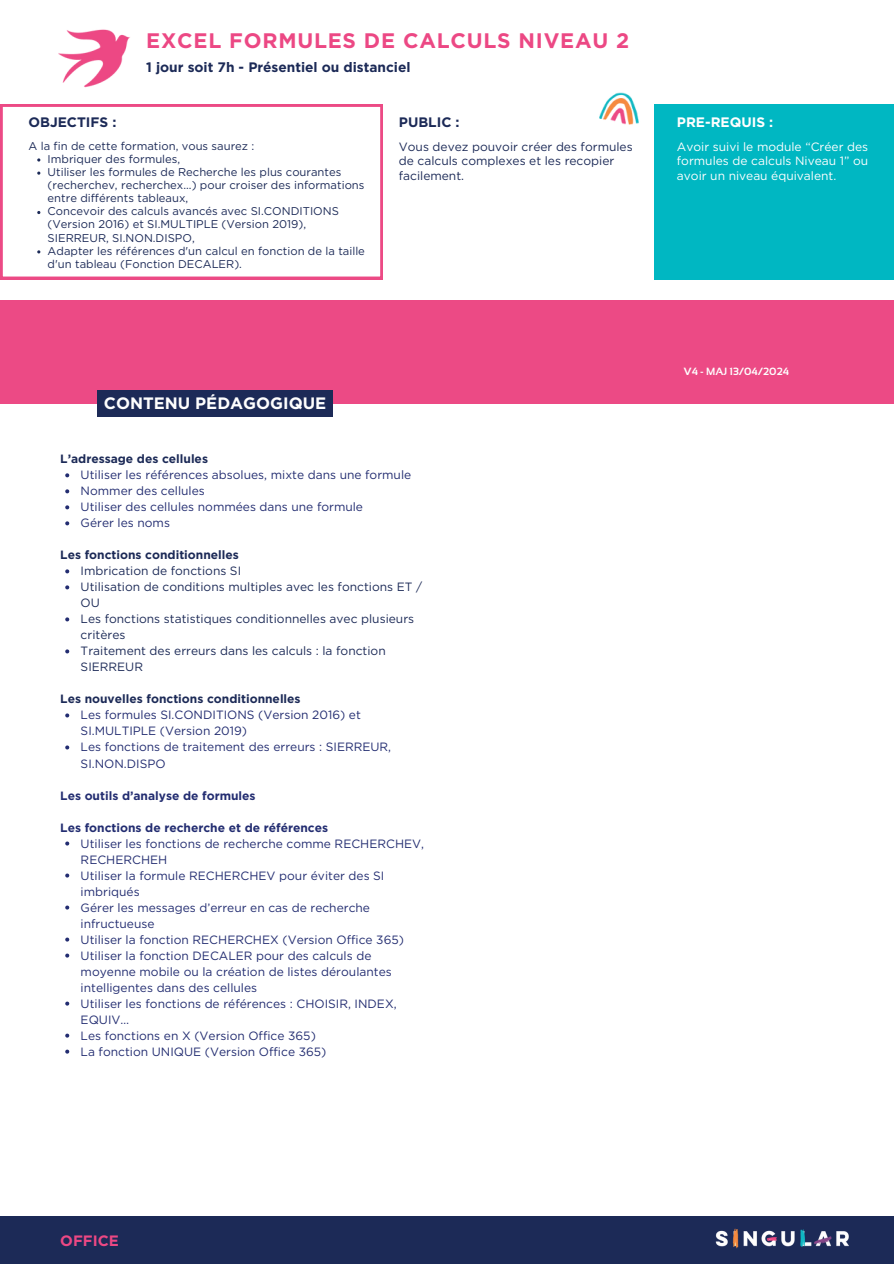
<style>
.page{position:relative;width:894px;height:1264px;background:#fff}
.page>*{position:absolute;margin:0;border:0;box-sizing:border-box;transform-origin:0 0}
.t1{font:700 21px "Gotham";letter-spacing:.035em;color:#ec4884}
.t2{font:700 16.5px "Gotham";color:#fefefe}
.t3{font:700 15px "Gotham";color:#ec4884}
.t4{font:700 13.65px "Gotham";color:#1c2a57}
.t5{font:700 13.65px "Gotham";color:#fff}
.t6{font:12px/16px "Gotham";color:#232d71}
.t7{font:12px/16px "Gotham";color:#1c2a57}
.t8{font:700 12px "Gotham";color:#1c2a57}
.t9{font:12px/14.4px "Gotham";color:#fff;text-align:justify}
.t10{font:700 12px "Gotham";color:#232d71}
.t11{font:11.25px/13.2px "Gotham";color:#1c2a57}
.t12{font:700 10.5px "Sansation";color:#fefefe}
</style>
<div class="page">
<div style="left:0;top:1215px;width:893px;height:48px;background:#1c2a57"></div>
<svg style="left:0;top:104px;width:382px;height:175px"></svg>
<div style="left:653px;top:104px;width:240px;height:175px;background:#00b7c2"></div>
<img style="left:59px;top:29px;width:71px;height:59px">
<img style="left:599px;top:92px;width:40px;height:33px">
<svg style="left:37px;top:171px;width:3px;height:4px"></svg>
<div style="left:0;top:300px;width:893px;height:103px;background:#ec4884"></div>
<div style="left:97px;top:390px;width:236px;height:27px;background:#1c2a57"></div>
<svg style="left:65px;top:473px;width:4px;height:4px"></svg>
<svg style="left:65px;top:489px;width:4px;height:4px"></svg>
<svg style="left:65px;top:505px;width:4px;height:4px"></svg>
<svg style="left:65px;top:521px;width:4px;height:4px"></svg>
<svg style="left:65px;top:569px;width:4px;height:4px"></svg>
<svg style="left:65px;top:585px;width:4px;height:4px"></svg>
<svg style="left:65px;top:617px;width:4px;height:4px"></svg>
<svg style="left:65px;top:649px;width:4px;height:4px"></svg>
<svg style="left:65px;top:713px;width:4px;height:4px"></svg>
<svg style="left:65px;top:745px;width:4px;height:4px"></svg>
<svg style="left:65px;top:841px;width:4px;height:4px"></svg>
<svg style="left:65px;top:873px;width:4px;height:4px"></svg>
<svg style="left:65px;top:905px;width:4px;height:4px"></svg>
<svg style="left:65px;top:937px;width:4px;height:4px"></svg>
<svg style="left:65px;top:953px;width:4px;height:4px"></svg>
<svg style="left:65px;top:1001px;width:4px;height:4px"></svg>
<svg style="left:65px;top:1033px;width:4px;height:4px"></svg>
<svg style="left:65px;top:1049px;width:4px;height:4px"></svg>
<img style="left:715px;top:1228px;width:134px;height:21px">
<p class="t1" style="left:146px;top:28px;width:484px">EXCEL FORMULES DE CALCULS NIVEAU 2</p>
<h1 class="t4" style="left:146px;top:59px;width:266px">1 jour soit 7h - Présentiel ou distanciel</h1>
<p class="t4" style="left:28px;top:114px;width:89px">OBJECTIFS :</p>
<p class="t11" style="left:48px;top:139px;width:319px;text-indent:-19px">A la fin de cette formation, vous saurez :<br>Imbriquer des formules,<br>Utiliser les formules de Recherche les plus courantes (recherchev, recherchex...) pour croiser des informations entre différents tableaux,<br>Concevoir des calculs avancés avec SI.CONDITIONS (Version 2016) et SI.MULTIPLE (Version 2019), SIERREUR, SI.NON.DISPO,<br>Adapter les références d'un calcul en fonction de la taille d'un tableau (Fonction DECALER).</p>
<p class="t4" style="left:399px;top:114px;width:62px">PUBLIC :</p>
<p class="t7" style="left:399px;top:139px;width:235px;line-height:14.4px">Vous devez pouvoir créer des formules de calculs complexes et les recopier facilement.</p>
<h4 class="t2" style="left:104px;top:393px;width:224px">CONTENU PÉDAGOGIQUE</h4>
<p class="t8" style="left:60px;top:452px;width:149px">L’adressage des cellules</p>
<p class="t6" style="left:81px;top:467px;width:332px">Utiliser les références absolues, mixte dans une formule</p>
<h2 class="t6" style="left:81px;top:483px;width:126px">Nommer des cellules</h2>
<h5 class="t6" style="left:81px;top:499px;width:284px">Utiliser des cellules nommées dans une formule</h5>
<p class="t6" style="left:81px;top:515px;width:91px">Gérer les noms</p>
<p class="t8" style="left:60px;top:548px;width:180px">Les fonctions conditionnelles</p>
<p class="t7" style="left:81px;top:563px;width:162px">Imbrication de fonctions SI</p>
<p class="t7" style="left:81px;top:579px;width:343px">Utilisation de conditions multiples avec les fonctions ET /<br>OU</p>
<h5 class="t7" style="left:81px;top:611px;width:335px">Les fonctions statistiques conditionnelles avec plusieurs critères</h5>
<p class="t7" style="left:81px;top:643px;width:306px">Traitement des erreurs dans les calculs : la fonction<br>SIERREUR</p>
<p class="t8" style="left:60px;top:692px;width:242px">Les nouvelles fonctions conditionnelles</p>
<p class="t6" style="left:81px;top:707px;width:282px">Les formules SI.CONDITIONS (Version 2016) et<br>SI.MULTIPLE (Version 2019)</p>
<p class="t6" style="left:81px;top:739px;width:312px">Les fonctions de traitement des erreurs : SIERREUR,<br>SI.NON.DISPO</p>
<h5 class="t10" style="left:60px;top:788px;width:197px">Les outils d’analyse de formules</h5>
<p class="t10" style="left:60px;top:820px;width:269px">Les fonctions de recherche et de références</p>
<p class="t6" style="left:81px;top:835px;width:345px">Utiliser les fonctions de recherche comme RECHERCHEV,<br>RECHERCHEH</p>
<h5 class="t6" style="left:81px;top:867px;width:305px">Utiliser la formule RECHERCHEV pour éviter des SI imbriqués</h5>
<h5 class="t6" style="left:81px;top:899px;width:291px">Gérer les messages d’erreur en cas de recherche infructueuse</h5>
<p class="t6" style="left:81px;top:931px;width:325px">Utiliser la fonction RECHERCHEX (Version Office 365)</p>
<p class="t6" style="left:81px;top:947px;width:312px">Utiliser la fonction DECALER pour des calculs de moyenne mobile ou la création de listes déroulantes intelligentes dans des cellules</p>
<p class="t6" style="left:81px;top:995px;width:317px">Utiliser les fonctions de références : CHOISIR, INDEX,<br>EQUIV…</p>
<p class="t6" style="left:81px;top:1027px;width:237px">Les fonctions en X (Version Office 365)</p>
<p class="t6" style="left:81px;top:1043px;width:247px">La fonction UNIQUE (Version Office 365)</p>
<p class="t5" style="left:676px;top:114px;width:98px">PRE-REQUIS :</p>
<p class="t9" style="left:676px;top:139px;width:193px">Avoir suivi le module “Créer des formules de calculs Niveau 1” ou avoir un niveau équivalent.</p>
<p class="t12" style="left:683px;top:366px;width:106px">V4 - MAJ 13/04/2024</p>
<p class="t3" style="left:60px;top:1231px;width:60px">OFFICE</p>
</div>
